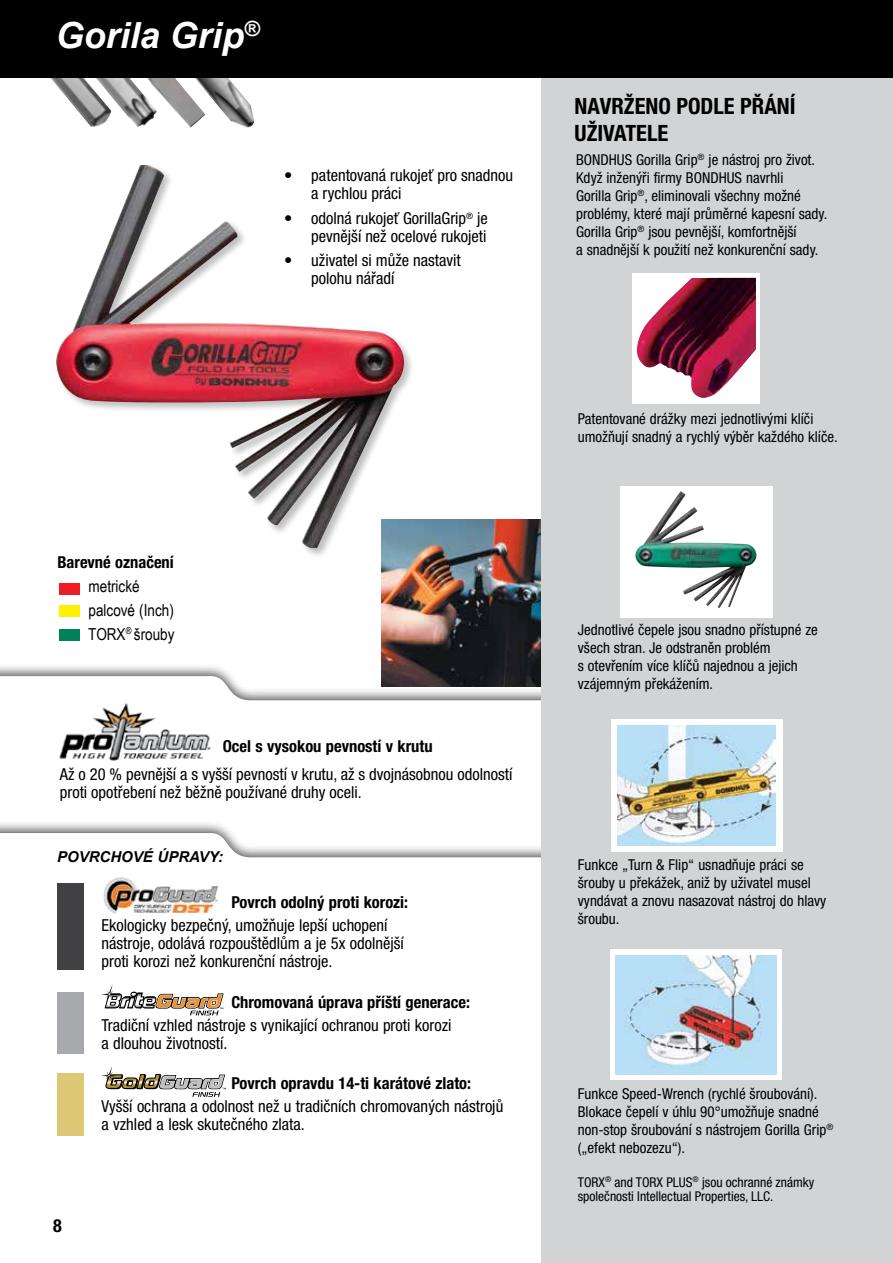
<style>
.page{position:relative;width:893px;height:1263px;background:#fff}
.page>*{position:absolute;margin:0;border:0;box-sizing:border-box;transform-origin:0 0}
.t1{font:italic 700 36px "Arial";color:#fff}
.t2{font:700 condensed 22.5px/27px "Helvetica Neue LT Pro";color:#000}
.t3{font:700 condensed 18px "Helvetica Neue LT Pro";color:#000}
.t4{font:condensed 16.5px/18px "Helvetica Neue LT Pro";color:#000}
.t5{font:700 condensed 16.5px "Helvetica Neue LT Pro";color:#000}
.t6{font:16.5px/24px "Arial Narrow";color:#000}
.t7{font:condensed 15px/18px "Helvetica Neue LT Pro";color:#000}
.t8{font:italic 700 15px "Arial";color:#000}
.t9{font:condensed 13.5px/14.2px "Helvetica Neue LT Pro";color:#000}
</style>
<div class="page">
<div style="left:0;top:663px;width:565px;height:340px;background:#000;opacity:.65"></div>
<svg style="left:0;top:676px;width:542px;height:144px"></svg>
<div style="left:0;top:820px;width:565px;height:373px;background:#000;opacity:.65"></div>
<svg style="left:0;top:833px;width:542px;height:262px"></svg>
<div style="left:0;top:1095px;width:559px;height:168px;background:#fff"></div>
<img style="left:56px;top:165px;width:349px;height:383px">
<img style="left:381px;top:520px;width:161px;height:166px">
<img style="left:50px;top:77px;width:46px;height:50px">
<img style="left:96px;top:77px;width:50px;height:50px">
<img style="left:205px;top:77px;width:50px;height:51px">
<img style="left:146px;top:77px;width:59px;height:51px">
<div style="left:542px;top:75px;width:351px;height:1188px;background:#d1d3d4"></div>
<div style="left:0;top:0;width:893px;height:77px;background:#000"></div>
<div style="left:632px;top:273px;width:128px;height:131px;background:#fff"></div>
<img style="left:637px;top:278px;width:119px;height:120px">
<div style="left:620px;top:486px;width:153px;height:132px;background:#fff"></div>
<img style="left:635px;top:491px;width:122px;height:117px">
<div style="left:611px;top:719px;width:171px;height:132px;background:#fff"></div>
<img style="left:617px;top:725px;width:158px;height:121px">
<div style="left:611px;top:949px;width:171px;height:131px;background:#fff"></div>
<img style="left:616px;top:956px;width:161px;height:119px">
<img style="left:57px;top:702px;width:154px;height:59px">
<img style="left:102px;top:876px;width:116px;height:38px">
<div style="left:57px;top:883px;width:27px;height:87px;background:#414042"></div>
<svg style="left:101px;top:984px;width:123px;height:31px"></svg>
<div style="left:57px;top:992px;width:27px;height:61px;background:#a7a9ac"></div>
<svg style="left:101px;top:1067px;width:125px;height:30px"></svg>
<div style="left:57px;top:1073px;width:27px;height:62px;background:#ddc876"></div>
<div style="left:59px;top:605px;width:20px;height:12px;background:#fff200"></div>
<div style="left:59px;top:583px;width:20px;height:12px;background:#ed1d24"></div>
<div style="left:59px;top:629px;width:20px;height:12px;background:#008157"></div>
<h1 class="t1" style="left:56px;top:11px;width:205px">Gorila Grip<sup>®</sup></h1>
<p class="t4" style="left:311px;top:166px;width:203px;text-indent:-27px">• patentovaná rukojeť pro snadnou a rychlou práci</p>
<p class="t4" style="left:284px;top:209px;width:205px;text-align:right">• odolná rukojeť GorillaGrip<sup>®</sup> je pevnější než ocelové rukojeti</p>
<p class="t4" style="left:311px;top:251px;width:151px;text-indent:-27px">• uživatel si může nastavit polohu nářadí</p>
<p class="t5" style="left:57px;top:552px;width:118px">Barevné označení</p>
<p class="t6" style="left:88px;top:573px;width:88px">metrické palcové (Inch)<br>TORX<sup>®</sup> šrouby</p>
<p class="t5" style="left:223px;top:736px;width:211px">Ocel s vysokou pevností v krutu</p>
<p class="t4" style="left:60px;top:765px;width:454px">Až o 20 % pevnější a s vyšší pevností v krutu, až s dvojnásobnou odolností proti opotřebení než běžně používané druhy oceli.</p>
<p class="t8" style="left:57px;top:846px;width:168px">POVRCHOVÉ ÚPRAVY:</p>
<p class="t5" style="left:231px;top:892px;width:178px">Povrch odolný proti korozi:</p>
<p class="t4" style="left:102px;top:916px;width:304px">Ekologicky bezpečný, umožňuje lepší uchopení nástroje, odolává rozpouštědlům a je 5x odolnější proti korozi než konkurenční nástroje.</p>
<p class="t5" style="left:231px;top:992px;width:240px">Chromovaná úprava příští generace:</p>
<p class="t4" style="left:102px;top:1016px;width:351px">Tradiční vzhled nástroje s vynikající ochranou proti korozi a dlouhou životností.</p>
<p class="t5" style="left:231px;top:1073px;width:241px">Povrch opravdu 14-ti karátové zlato:</p>
<p class="t3" style="left:53px;top:1215px;width:10px">8</p>
<p class="t4" style="left:102px;top:1097px;width:403px">Vyšší ochrana a odolnost než u tradičních chromovaných nástrojů a vzhled a lesk skutečného zlata.</p>
<h2 class="t2" style="left:575px;top:92px;width:223px">NAVRŽENO PODLE PŘÁNÍ<br>UŽIVATELE</h2>
<p class="t7" style="left:576px;top:151px;width:253px">BONDHUS Gorilla Grip<sup>®</sup> je nástroj pro život.<br>Když inženýři firmy BONDHUS navrhli<br>Gorilla Grip<sup>®</sup>, eliminovali všechny možné problémy, které mají průměrné kapesní sady.<br>Gorilla Grip<sup>®</sup> jsou pevnější, komfortnější<br>a snadnější k použití než konkurenční sady.</p>
<p class="t7" style="left:578px;top:410px;width:261px">Patentované drážky mezi jednotlivými klíči umožňují snadný a rychlý výběr každého klíče.</p>
<p class="t7" style="left:578px;top:621px;width:241px">Jednotlivé čepele jsou snadno přístupné ze všech stran. Je odstraněn problém<br>s otevřením více klíčů najednou a jejich vzájemným překážením.</p>
<p class="t7" style="left:578px;top:856px;width:250px">Funkce „Turn &amp; Flip“ usnadňuje práci se šrouby u překážek, aniž by uživatel musel vyndávat a znovu nasazovat nástroj do hlavy šroubu.</p>
<p class="t7" style="left:578px;top:1084px;width:257px">Funkce Speed-Wrench (rychlé šroubování).<br>Blokace čepelí v úhlu 90°umožňuje snadné non-stop šroubování s nástrojem Gorilla Grip<sup>® </sup>(„efekt nebozezu“).</p>
<p class="t9" style="left:578px;top:1175px;width:238px">TORX<sup>®</sup> and TORX PLUS<sup>®</sup> jsou ochranné známky společnosti Intellectual Properties, LLC.</p>
</div>
